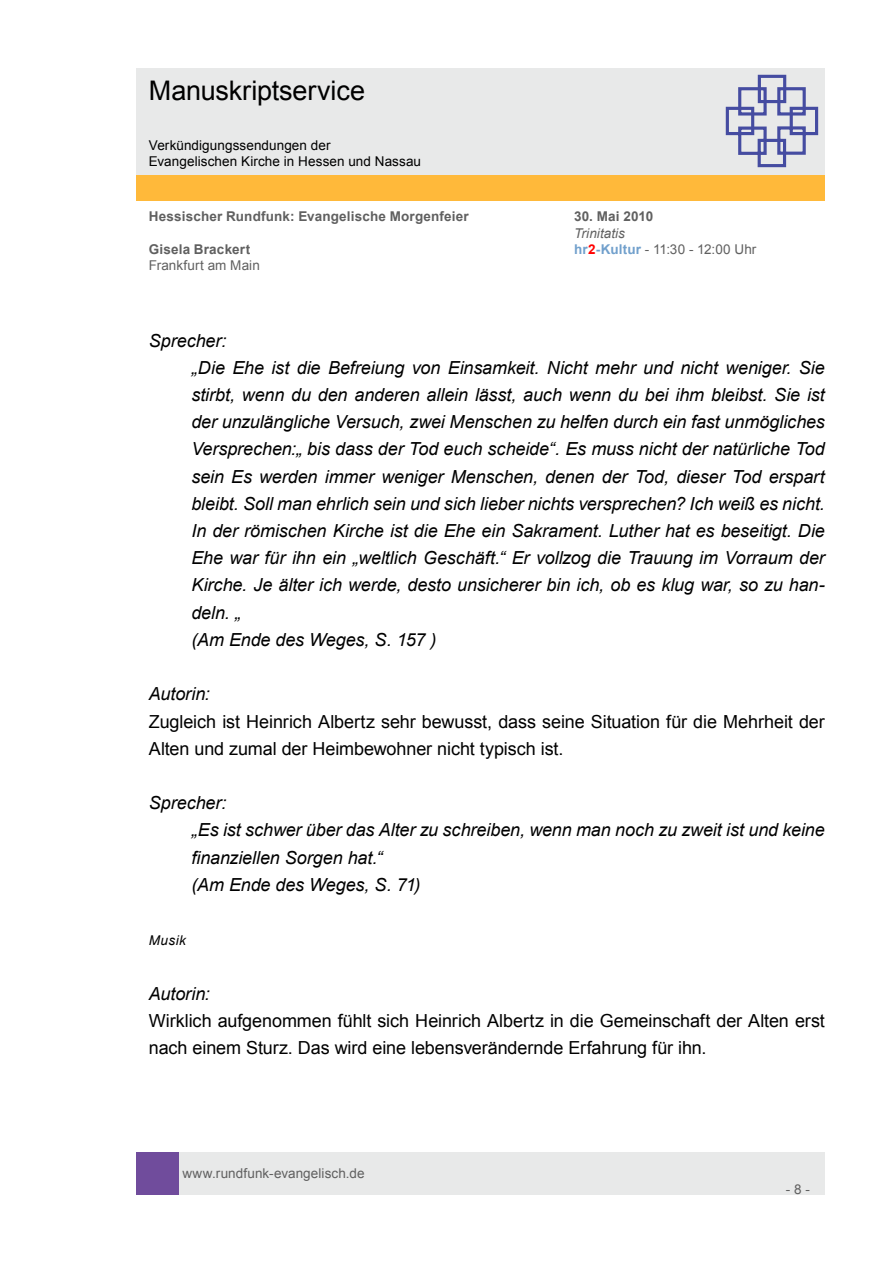
<style>
.page{position:relative;width:893px;height:1263px;background:#fff}
.page>*{position:absolute;margin:0;border:0;box-sizing:border-box;transform-origin:0 0}
.t1{font:27px "Arial";letter-spacing:-.005em;color:#000}
.t2{font:italic 18px/27.2px "Arial";letter-spacing:-.005em;color:#000}
.t3{font:18px/27.2px "Arial";letter-spacing:-.005em;color:#000}
.t4{font:13.5px "Arial";letter-spacing:.005em;color:#606060}
.t5{font:700 13.5px "Arial";letter-spacing:.015em;color:#606060}
.t6{font:13.5px/16.2px "Arial";letter-spacing:.005em;color:#000}
.t7{font:italic 13.5px "Arial";letter-spacing:.005em;color:#606060}
.t8{font:italic 13.5px "Arial";letter-spacing:.035em;color:#000}
.s1{font-weight:700;color:#71a0cc}
.s2{font-weight:700;color:#f00}
</style>
<div class="page">
<div style="left:179px;top:1152px;width:646px;height:43px;background:#e8e9e9"></div>
<div style="left:136px;top:1152px;width:43px;height:43px;background:#704c9c"></div>
<div style="left:136px;top:175px;width:689px;height:26px;background:#ffb93a"></div>
<div style="left:136px;top:68px;width:689px;height:106px;background:#e8e9e9"></div>
<svg style="left:725px;top:74px;width:94px;height:94px"></svg>
<h1 class="t1" style="left:149px;top:73px;width:218px">Manuskriptservice</h1>
<p class="t6" style="left:149px;top:137px;width:274px">Verkündigungssendungen der<br>Evangelischen Kirche in Hessen und Nassau</p>
<p class="t5" style="left:149px;top:208px;width:322px">Hessischer Rundfunk: Evangelische Morgenfeier</p>
<p class="t5" style="left:574px;top:208px;width:81px">30. Mai 2010</p>
<p class="t7" style="left:574px;top:224px;width:53px">Trinitatis</p>
<p class="t5" style="left:149px;top:240px;width:103px">Gisela Brackert</p>
<p class="t4" style="left:574px;top:240px;width:184px"><span class="s1">hr</span><span class="s2">2</span><span class="s1">-Kultur</span> - 11:30 - 12:00 Uhr</p>
<p class="t4" style="left:149px;top:256px;width:113px">Frankfurt am Main</p>
<p class="t2" style="left:191px;top:327px;width:635px;text-indent:-43px">Sprecher:<br>„Die Ehe ist die Befreiung von Einsamkeit. Nicht mehr und nicht weniger. Sie stirbt, wenn du den anderen allein lässt, auch wenn du bei ihm bleibst. Sie ist der unzulängliche Versuch, zwei Menschen zu helfen durch ein fast unmögliches Versprechen:„ bis dass der Tod euch scheide“. Es muss nicht der natürliche Tod sein Es werden immer weniger Menschen, denen der Tod, dieser Tod erspart bleibt. Soll man ehrlich sein und sich lieber nichts versprechen? Ich weiß es nicht.<br>In der römischen Kirche ist die Ehe ein Sakrament. Luther hat es beseitigt. Die Ehe war für ihn ein „weltlich Geschäft.“ Er vollzog die Trauung im Vorraum der Kirche. Je älter ich werde, desto unsicherer bin ich, ob es klug war, so zu han&shy;deln. „<br>(Am Ende des Weges, S. 157 )</p>
<p class="t2" style="left:149px;top:681px;width:62px">Autorin:</p>
<p class="t3" style="left:149px;top:708px;width:677px">Zugleich ist Heinrich Albertz sehr bewusst, dass seine Situation für die Mehrheit der<br>Alten und zumal der Heimbewohner nicht typisch ist.</p>
<p class="t2" style="left:191px;top:789px;width:635px;text-indent:-43px">Sprecher:<br>„Es ist schwer über das Alter zu schreiben, wenn man noch zu zweit ist und keine finanziellen Sorgen hat.“<br>(Am Ende des Weges, S. 71)</p>
<p class="t8" style="left:149px;top:932px;width:39px">Musik</p>
<p class="t2" style="left:149px;top:980px;width:62px">Autorin:</p>
<p class="t3" style="left:149px;top:1007px;width:677px">Wirklich aufgenommen fühlt sich Heinrich Albertz in die Gemeinschaft der Alten erst nach einem Sturz. Das wird eine lebensverändernde Erfahrung für ihn.</p>
<p class="t4" style="left:182px;top:1164px;width:184px">www.rundfunk-evangelisch.de</p>
<p class="t4" style="left:786px;top:1180px;width:26px">- 8 -</p>
</div>
